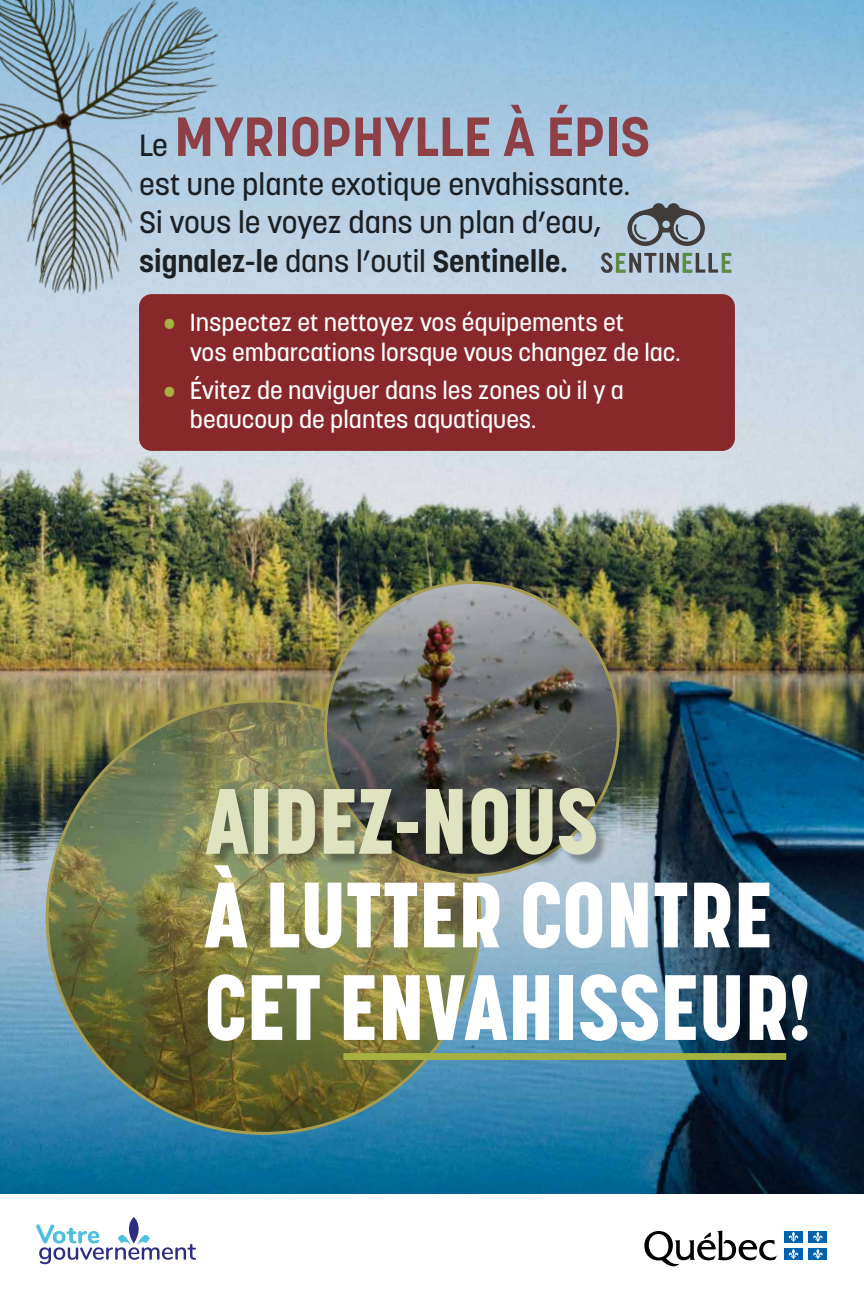
<style>
.page{position:relative;width:864px;height:1296px;background:#fff}
.page>*{position:absolute;margin:0;border:0;box-sizing:border-box;transform-origin:0 0}
.t1{font:800 91.7px/92.6px "Korolev Condensed";color:#fff}
.t2{font:800 91.7px "Korolev Condensed";color:#dfe3bf}
.t3{font:700 54.6px "Korolev";color:#89282a}
.t4{font:500 30.3px/38.7px "Korolev";color:#000}
.t5{font:500 24.4px/29.3px "Korolev";color:#fff}
.s1{font-weight:500;font-size:30.3px;color:#000}
.s2{font-weight:700}
.s3{color:#a5b240}
</style>
<div class="page">
<img style="left:0;top:0;width:864px;height:1193px">
<svg style="left:36px;top:1217px;width:160px;height:47px"></svg>
<svg style="left:644px;top:1230px;width:133px;height:37px"></svg>
<div style="left:784px;top:1231px;width:19px;height:12px;background:#0062ae"></div>
<svg style="left:788px;top:1232px;width:10px;height:10px"></svg>
<div style="left:808px;top:1231px;width:19px;height:12px;background:#0062ae"></div>
<svg style="left:813px;top:1232px;width:10px;height:10px"></svg>
<div style="left:784px;top:1248px;width:19px;height:12px;background:#0062ae"></div>
<svg style="left:788px;top:1249px;width:10px;height:10px"></svg>
<div style="left:808px;top:1248px;width:19px;height:12px;background:#0062ae"></div>
<svg style="left:813px;top:1249px;width:10px;height:10px"></svg>
<img style="left:0;top:0;width:272px;height:305px">
<img style="left:47px;top:701px;width:433px;height:432px;border-radius:216px">
<div style="left:343px;top:1053px;width:443px;height:7px;background:#a5b240"></div>
<img style="left:326px;top:582px;width:292px;height:293px;border-radius:146px">
<div style="left:208px;top:789px;width:400px;height:78px;background:#000;opacity:.31"></div>
<svg style="left:601px;top:253px;width:131px;height:20px;background:#899a9a"></svg>
<svg style="left:628px;top:203px;width:77px;height:43px;background:#87939d"></svg>
<div style="left:140px;top:295px;width:594px;height:155px;background:#89282a;border-radius:12px"></div>
<div style="left:139px;top:294px;width:596px;height:157px;border:1px solid #89282a;border-radius:12px"></div>
<h2 class="t3" style="left:139px;top:102px;width:513px"><span class="s1">Le</span> MYRIOPHYLLE À ÉPIS</h2>
<p class="t4" style="left:139px;top:165px;width:493px">est une plante exotique envahissante.<br>Si vous le voyez dans un plan d’eau, <span class="s2">signalez-le</span> dans l’outil <span class="s2">Sentinelle.</span></p>
<p class="t5" style="left:190px;top:308px;width:492px;text-indent:-26px"><span class="s3">•</span> Inspectez et nettoyez vos équipements et<br>vos embarcations lorsque vous changez de lac.</p>
<p class="t5" style="left:190px;top:375px;width:436px;text-indent:-26px"><span class="s3">•</span> Évitez de naviguer dans les zones où il y a beaucoup de plantes aquatiques.</p>
<h1 class="t2" style="left:205px;top:765px;width:394px">AIDEZ-NOUS</h1>
<h1 class="t1" style="left:204px;top:868px;width:608px">À LUTTER CONTRE<br>CET ENVAHISSEUR!</h1>
</div>
